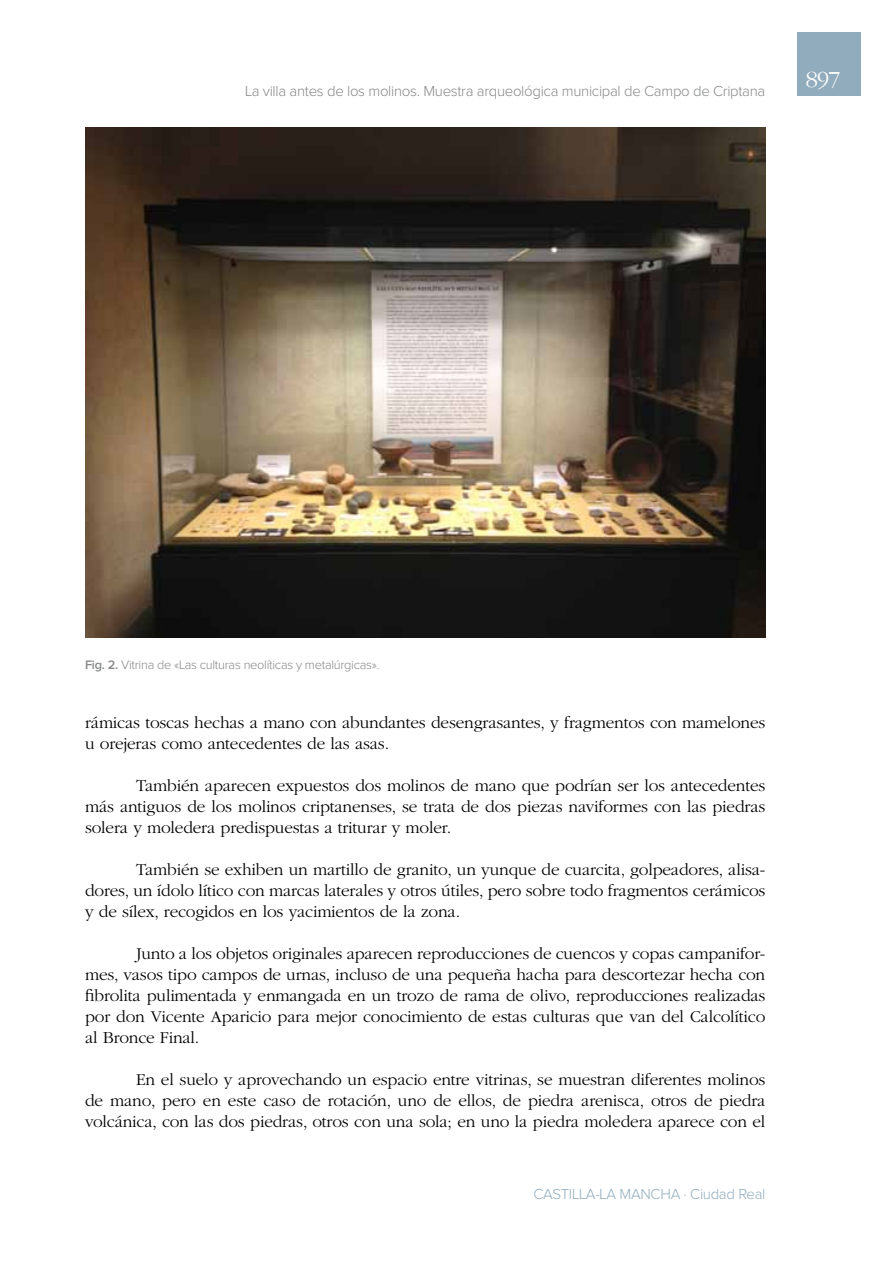
<style>
.page{position:relative;width:893px;height:1263px;background:#fff}
.page>*{position:absolute;margin:0;border:0;box-sizing:border-box;transform-origin:0 0}
.t1{font:300 24px "ITC Garamond Std";color:#fff}
.t2{font:300 17.25px/21px "ITC Garamond Std";letter-spacing:-.01em;color:#000;text-align:justify}
.t3{font:300 15px "Proxima Nova";letter-spacing:-.02em;color:#87888a}
.t4{font:300 15px "Proxima Nova";letter-spacing:-.02em;color:#91acbc}
.t5{font:300 12.75px "Proxima Nova";letter-spacing:-.02em;color:#87888a}
.s1{font-weight:600}
</style>
<div class="page">
<div style="left:797px;top:32px;width:64px;height:64px;background:#91acbc"></div>
<img style="left:85px;top:128px;width:680px;height:509px">
<p class="t3" style="left:245px;top:84px;width:522px">La villa antes de los molinos. Muestra arqueológica municipal de Campo de Criptana</p>
<h1 class="t1" style="left:806px;top:67px;width:36px">897</h1>
<p class="t5" style="left:85px;top:659px;width:296px"><span class="s1">Fig. 2.</span> Vitrina de «Las culturas neolíticas y metalúrgicas».</p>
<p class="t2" style="left:85px;top:713px;width:682px">rámicas toscas hechas a mano con abundantes desengrasantes, y fragmentos con mamelones u orejeras como antecedentes de las asas.</p>
<p class="t2" style="left:85px;top:776px;width:682px;text-indent:51px">También aparecen expuestos dos molinos de mano que podrían ser los antecedentes más antiguos de los molinos criptanenses, se trata de dos piezas naviformes con las piedras solera y moledera predispuestas a triturar y moler.</p>
<p class="t2" style="left:85px;top:860px;width:682px;text-indent:51px">También se exhiben un martillo de granito, un yunque de cuarcita, golpeadores, alisa&shy;dores, un ídolo lítico con marcas laterales y otros útiles, pero sobre todo fragmentos cerámicos y de sílex, recogidos en los yacimientos de la zona.</p>
<p class="t2" style="left:85px;top:944px;width:682px;text-indent:51px">Junto a los objetos originales aparecen reproducciones de cuencos y copas campanifor&shy;mes, vasos tipo campos de urnas, incluso de una pequeña hacha para descortezar hecha con fibrolita pulimentada y enmangada en un trozo de rama de olivo, reproducciones realizadas por don Vicente Aparicio para mejor conocimiento de estas culturas que van del Calcolítico al Bronce Final.</p>
<p class="t2" style="left:85px;top:1070px;width:682px;text-indent:51px">En el suelo y aprovechando un espacio entre vitrinas, se muestran diferentes molinos de mano, pero en este caso de rotación, uno de ellos, de piedra arenisca, otros de piedra volcánica, con las dos piedras, otros con una sola; en uno la piedra moledera aparece con el</p>
<p class="t4" style="left:534px;top:1187px;width:233px">CASTILLA-LA MANCHA · Ciudad Real</p>
</div>
